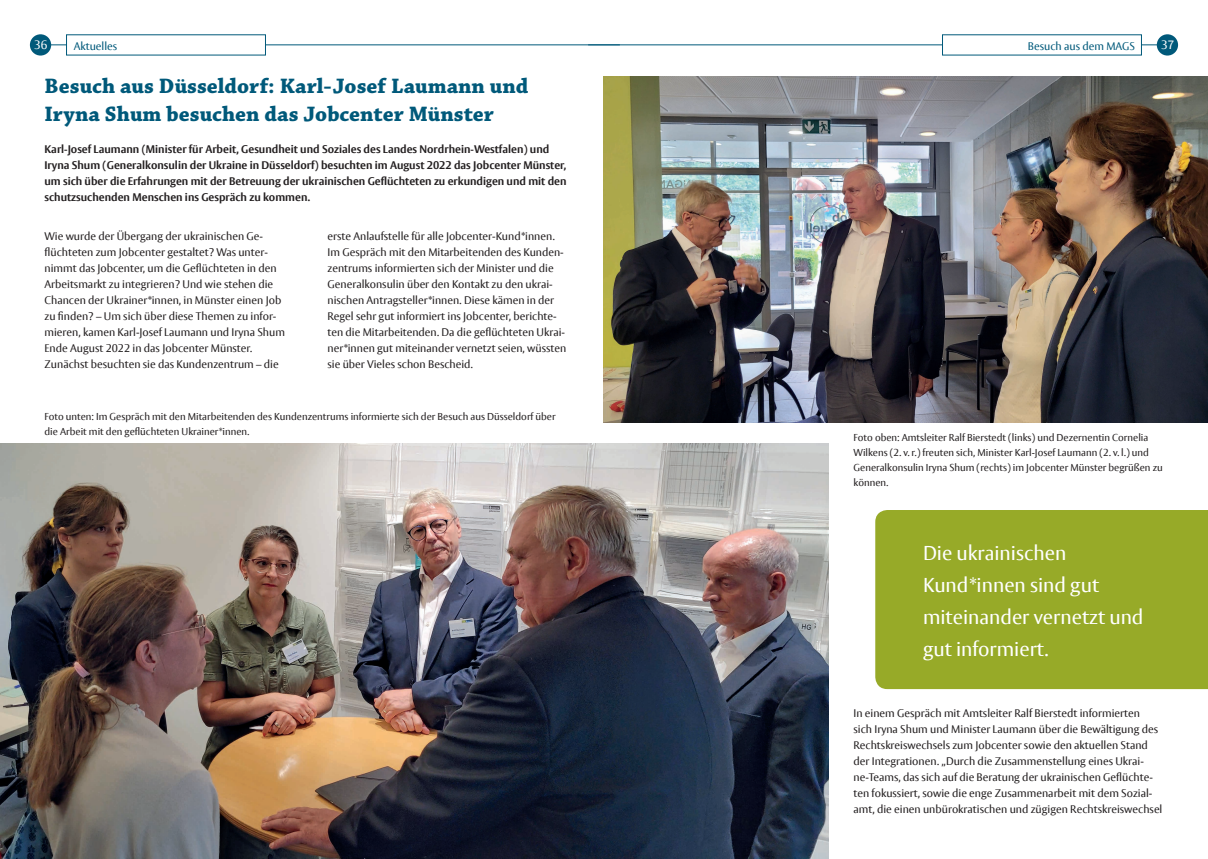
<style>
.page{position:relative;width:1208px;height:859px;background:#fff}
.page>*{position:absolute;margin:0;border:0;box-sizing:border-box;transform-origin:0 0}
.t1{font:700 22px/28px "Chaparral Pro";color:#00597a}
.t2{font:20px/32px "Vesta Pro";color:#fff}
.t3{font:12px "Vesta Pro";color:#fff}
.t4{font:11px/16px "Vesta Pro";color:#231f20}
.t5{font:700 11px/16px "Vesta Pro";color:#231f20}
.t6{font:11px "Vesta Pro";color:#00597a}
.t7{font:10px/15px "Vesta Pro";color:#231f20}
</style>
<div class="page">
<hr style="left:46px;top:44px;width:574px;height:1px;background:#00597a">
<div style="left:30px;top:34px;width:21px;height:22px;background:#00597a;border-radius:50%"></div>
<div style="left:66px;top:34px;width:200px;height:22px;background:#fff"></div>
<hr style="left:588px;top:44px;width:574px;height:1px;background:#00597a">
<div style="left:1156px;top:34px;width:22px;height:22px;background:#00597a;border-radius:50%"></div>
<div style="left:942px;top:34px;width:200px;height:22px;background:#fff"></div>
<img style="left:1px;top:444px;width:827px;height:415px">
<img style="left:604px;top:77px;width:604px;height:345px">
<div style="left:875px;top:510px;width:333px;height:179px;background:#97aa28"></div>
<p class="t3" style="left:34px;top:37px;width:15px">36</p>
<p class="t6" style="left:74px;top:39px;width:45px">Aktuelles</p>
<p class="t6" style="left:1028px;top:39px;width:109px">Besuch aus dem MAGS</p>
<p class="t3" style="left:1161px;top:37px;width:15px">37</p>
<h1 class="t1" style="left:45px;top:72px;width:485px">Besuch aus Düsseldorf: Karl-Josef Laumann und<br>Iryna Shum besuchen das Jobcenter Münster</h1>
<p class="t5" style="left:45px;top:141px;width:523px">Karl-Josef Laumann (Minister für Arbeit, Gesundheit und Soziales des Landes Nordrhein-Westfalen) und Iryna Shum (Generalkonsulin der Ukraine in Düsseldorf) besuchten im August 2022 das Jobcenter Münster, um sich über die Erfahrungen mit der Betreuung der ukrainischen Geflüchteten zu erkundigen und mit den schutzsuchenden Menschen ins Gespräch zu kommen.</p>
<p class="t4" style="left:45px;top:228px;width:220px">Wie wurde der Übergang der ukrainischen Ge-</p>
<p class="t4" style="left:327px;top:228px;width:229px">erste Anlaufstelle für alle Jobcenter-Kund*innen.</p>
<p class="t4" style="left:45px;top:244px;width:225px">flüchteten zum Jobcenter gestaltet? Was unter-</p>
<p class="t4" style="left:327px;top:244px;width:238px">Im Gespräch mit den Mitarbeitenden des Kunden-</p>
<p class="t4" style="left:45px;top:260px;width:234px">nimmt das Jobcenter, um die Geflüchteten in den</p>
<p class="t4" style="left:327px;top:260px;width:228px">zentrums informierten sich der Minister und die</p>
<p class="t4" style="left:45px;top:276px;width:230px">Arbeitsmarkt zu integrieren? Und wie stehen die</p>
<p class="t4" style="left:327px;top:276px;width:227px">Generalkonsulin über den Kontakt zu den ukrai-</p>
<p class="t4" style="left:45px;top:292px;width:238px">Chancen der Ukrainer*innen, in Münster einen Job</p>
<p class="t4" style="left:327px;top:292px;width:228px">nischen Antragsteller*innen. Diese kämen in der</p>
<p class="t4" style="left:45px;top:308px;width:233px">zu finden? – Um sich über diese Themen zu infor-</p>
<p class="t4" style="left:327px;top:308px;width:231px">Regel sehr gut informiert ins Jobcenter, berichte-</p>
<p class="t4" style="left:45px;top:324px;width:242px">mieren, kamen Karl-Josef Laumann und Iryna Shum</p>
<p class="t4" style="left:327px;top:324px;width:239px">ten die Mitarbeitenden. Da die geflüchteten Ukrai-</p>
<p class="t4" style="left:45px;top:340px;width:209px">Ende August 2022 in das Jobcenter Münster.</p>
<p class="t4" style="left:327px;top:340px;width:240px">ner*innen gut miteinander vernetzt seien, wüssten</p>
<p class="t4" style="left:45px;top:356px;width:236px">Zunächst besuchten sie das Kundenzentrum – die</p>
<p class="t4" style="left:327px;top:356px;width:147px">sie über Vieles schon Bescheid.</p>
<p class="t7" style="left:45px;top:408px;width:512px">Foto unten: Im Gespräch mit den Mitarbeitenden des Kundenzentrums informierte sich der Besuch aus Düsseldorf über die Arbeit mit den geflüchteten Ukrainer*innen.</p>
<p class="t7" style="left:853px;top:430px;width:311px">Foto oben: Amtsleiter Ralf Bierstedt (links) und Dezernentin Cornelia Wilkens (2. v. r.) freuten sich, Minister Karl-Josef Laumann (2. v. l.) und Generalkonsulin Iryna Shum (rechts) im Jobcenter Münster begrüßen zu können.</p>
<p class="t2" style="left:923px;top:537px;width:222px">Die ukrainischen<br>Kund*innen sind gut miteinander vernetzt und gut informiert.</p>
<p class="t4" style="left:853px;top:705px;width:310px">In einem Gespräch mit Amtsleiter Ralf Bierstedt informierten<br>sich Iryna Shum und Minister Laumann über die Bewältigung des Rechtskreiswechsels zum Jobcenter sowie den aktuellen Stand der Integrationen. „Durch die Zusammenstellung eines Ukrai&shy;ne-Teams, das sich auf die Beratung der ukrainischen Geflüchte&shy;ten fokussiert, sowie die enge Zusammenarbeit mit dem Sozial&shy;amt, die einen unbürokratischen und zügigen Rechtskreiswechsel</p>
</div>
